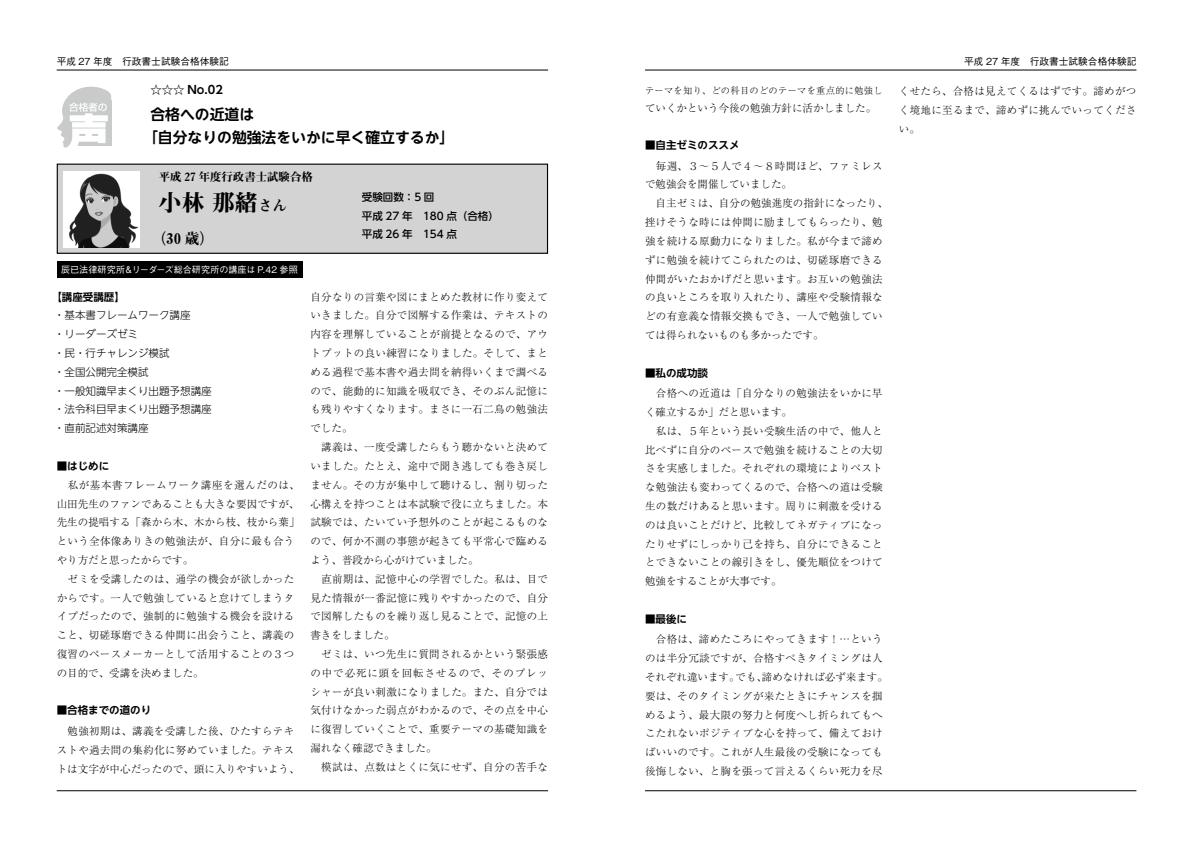
<style>
.page{position:relative;width:1191px;height:842px;background:#fff}
.page>*{position:absolute;margin:0;border:0;box-sizing:border-box;transform-origin:0 0}
.t1{font:22.8px "Midashi Min Pr 6 MA31";color:#000}
.t2{font:700 14.8px/22.8px "UD Shin Go NT Pro De";color:#000}
.t3{font:14.8px "Midashi Min Pr 6 MA31";color:#000}
.t4{font:11.4px "Midashi Min Pr 6 MA31";color:#000}
.t5{font:700 11.4px "UD Shin Go NT Pro De";color:#000}
.t6{font:300 10.5px/18.8px "Ryumin Pr 6";letter-spacing:.03em;color:#000}
.t7{font:300 10.5px/18.8px "UD Shin Go NT Pro";color:#000}
.t8{font:700 10.5px "UD Shin Go NT Pro De";color:#000}
.t9{font:500 10.5px/18.4px "UD Shin Go NT Pro";color:#000}
.t10{font:300 10.5px "Ryumin Pr 6";color:#000}
.t11{font:500 9.7px "Gothic BBB Pr 6";color:#000}
.t12{font:300 9.2px "Ryumin Pr 6";letter-spacing:.035em;color:#000}
.t13{font:500 9.1px "Gothic BBB Pr 6";letter-spacing:-.01em;color:#fff}
.s1{font-size:14.8px}
</style>
<div class="page">
<hr style="left:57px;top:70px;width:491px;height:1px;background:#000">
<hr style="left:645px;top:70px;width:491px;height:1px;background:#000">
<hr style="left:57px;top:790px;width:491px;height:1px;background:#000">
<hr style="left:645px;top:790px;width:491px;height:1px;background:#000">
<svg style="left:57px;top:86px;width:54px;height:62px"></svg>
<div style="left:57px;top:164px;width:490px;height:89px;background:#d3d3d4"></div>
<div style="left:57px;top:164px;width:491px;height:90px;border:1px solid #000"></div>
<img style="left:64px;top:171px;width:76px;height:76px">
<div style="left:57px;top:261px;width:245px;height:16px;background:#000"></div>
<p class="t11" style="left:57px;top:54px;width:174px">平成 27 年度　行政書士試験合格体験記</p>
<p class="t11" style="left:964px;top:54px;width:174px">平成 27 年度　行政書士試験合格体験記</p>
<p class="t5" style="left:150px;top:81px;width:74px">☆☆☆ No.02</p>
<h2 class="t2" style="left:143px;top:103px;width:313px;text-indent:7px">合格への近道は<br>「自分なりの勉強法をいかに早く確立するか」</h2>
<p class="t4" style="left:159px;top:168px;width:155px">平成 27 年度行政書士試験合格</p>
<h1 class="t1" style="left:159px;top:185px;width:130px">小林 那緒<span class="s1">さん</span></h1>
<h2 class="t3" style="left:151px;top:227px;width:64px">（30 歳）</h2>
<p class="t9" style="left:362px;top:188px;width:139px">受験回数：5 回<br>平成 27 年　180 点（合格）平成 26 年　154 点</p>
<p class="t13" style="left:61px;top:262px;width:238px">辰已法律研究所＆リーダーズ総合研究所の講座は P.42 参照</p>
<p class="t8" style="left:51px;top:288px;width:75px">【講座受講歴】</p>
<p class="t7" style="left:54px;top:306px;width:159px">・基本書フレームワーク講座<br>・リーダーズゼミ<br>・民・行チャレンジ模試<br>・全国公開完全模試<br>・一般知識早まくり出題予想講座・法令科目早まくり出題予想講座・直前記述対策講座</p>
<p class="t8" style="left:57px;top:457px;width:54px">■はじめに</p>
<p class="t6" style="left:57px;top:475px;width:244px">　私が基本書フレームワーク講座を選んだのは、山田先生のファンであることも大きな要因ですが、先生の提唱する「森から木、木から枝、枝から葉」という全体像ありきの勉強法が、自分に最も合うやり方だと思ったからです。<br>　ゼミを受講したのは、通学の機会が欲しかったからです。一人で勉強していると怠けてしまうタイプだったので、強制的に勉強する機会を設けること、切磋琢磨できる仲間に出会うこと、講義の復習のペースメーカーとして活用することの３つの目的で、受講を決めました。</p>
<p class="t8" style="left:57px;top:702px;width:96px">■合格までの道のり</p>
<p class="t6" style="left:57px;top:721px;width:244px">　勉強初期は、講義を受講した後、ひたすらテキストや過去問の集約化に努めていました。テキストは文字が中心だったので、頭に入りやすいよう、</p>
<p class="t6" style="left:310px;top:287px;width:239px">自分なりの言葉や図にまとめた教材に作り変えていきました。自分で図解する作業は、テキストの内容を理解していることが前提となるので、アウトプットの良い練習になりました。そして、まとめる過程で基本書や過去問を納得いくまで調べるので、能動的に知識を吸収でき、そのぶん記憶にも残りやすくなります。まさに一石二鳥の勉強法でした。<br>　講義は、一度受講したらもう聴かないと決めていました。たとえ、途中で聞き逃しても巻き戻しません。その方が集中して聴けるし、割り切った心構えを持つことは本試験で役に立ちました。本試験では、たいてい予想外のことが起こるものなので、何か不測の事態が起きても平常心で臨めるよう、普段から心がけていました。<br>　直前期は、記憶中心の学習でした。私は、目で見た情報が一番記憶に残りやすかったので、自分で図解したものを繰り返し見ることで、記憶の上書きをしました。<br>　ゼミは、いつ先生に質問されるかという緊張感の中で必死に頭を回転させるので、そのプレッシャーが良い刺激になりました。また、自分では気付けなかった弱点がわかるので、その点を中心に復習していくことで、重要テーマの基礎知識を漏れなく確認できました。<br>　模試は、点数はとくに気にせず、自分の苦手な</p>
<p class="t12" style="left:645px;top:83px;width:239px">テーマを知り、どの科目のどのテーマを重点的に勉強し</p>
<p class="t10" style="left:645px;top:99px;width:233px">ていくかという今後の勉強方針に活かしました。</p>
<p class="t8" style="left:645px;top:137px;width:96px">■自主ゼミのススメ</p>
<p class="t6" style="left:645px;top:156px;width:244px">　毎週、３～５人で４～８時間ほど、ファミレスで勉強会を開催していました。<br>　自主ゼミは、自分の勉強進度の指針になったり、挫けそうな時には仲間に励ましてもらったり、勉強を続ける原動力になりました。私が今まで諦めずに勉強を続けてこられたのは、切磋琢磨できる仲間がいたおかげだと思います。お互いの勉強法の良いところを取り入れたり、講座や受験情報などの有意義な情報交換もでき、一人で勉強していては得られないものも多かったです。</p>
<p class="t8" style="left:645px;top:364px;width:65px">■私の成功談</p>
<p class="t6" style="left:645px;top:383px;width:239px">　合格への近道は「自分なりの勉強法をいかに早く確立するか」だと思います。<br>　私は、５年という長い受験生活の中で、他人と比べずに自分のペースで勉強を続けることの大切さを実感しました。それぞれの環境によりベストな勉強法も変わってくるので、合格への道は受験生の数だけあると思います。周りに刺激を受けるのは良いことだけど、比較してネガティブになったりせずにしっかり己を持ち、自分にできることとできないことの線引きをし、優先順位をつけて勉強をすることが大事です。</p>
<p class="t8" style="left:645px;top:610px;width:44px">■最後に</p>
<p class="t6" style="left:645px;top:629px;width:244px">　合格は、諦めたころにやってきます！…というのは半分冗談ですが、合格すべきタイミングは人それぞれ違います。でも、諦めなければ必ず来ます。要は、そのタイミングが来たときにチャンスを掴めるよう、最大限の努力と何度へし折られてもへこたれないポジティブな心を持って、備えておけばいいのです。これが人生最後の受験になっても後悔しない、と胸を張って言えるくらい死力を尽</p>
<p class="t6" style="left:899px;top:81px;width:239px;text-align:justify">くせたら、合格は見えてくるはずです。諦めがつく境地に至るまで、諦めずに挑んでいってください。</p>
</div>
